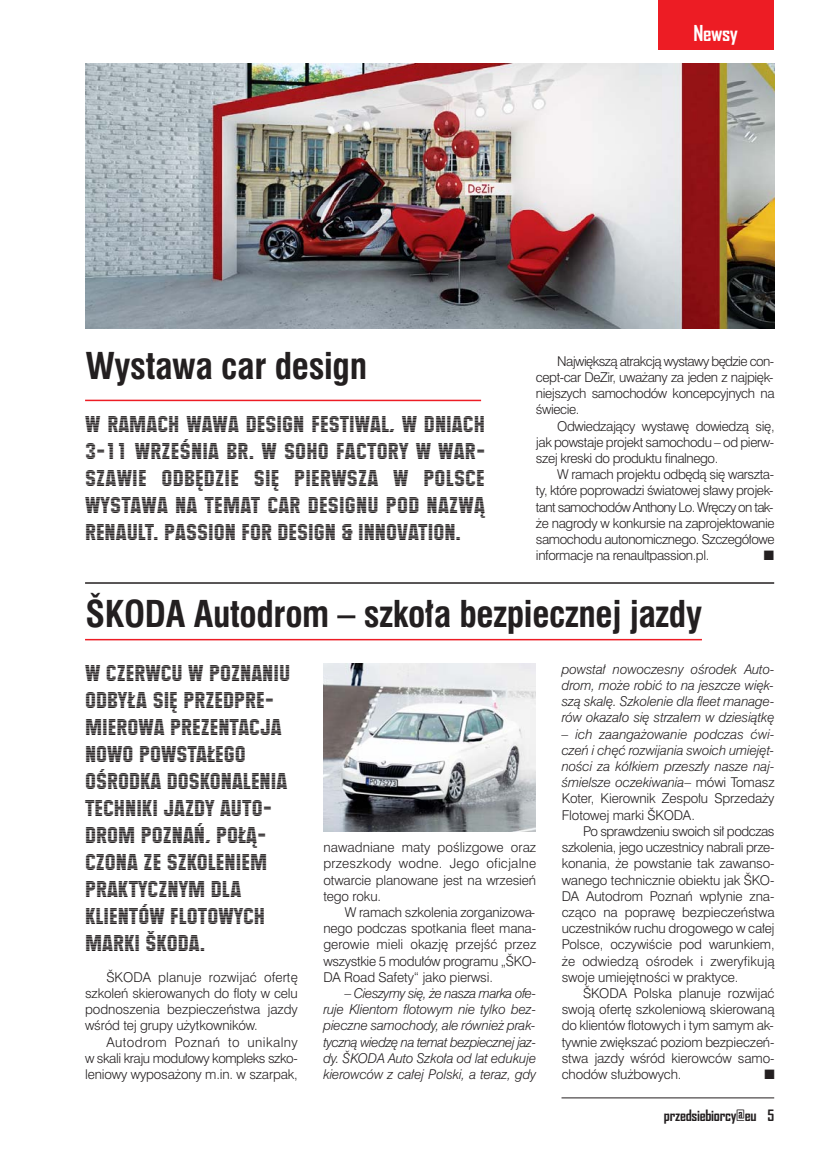
<style>
.page{position:relative;width:838px;height:1149px;background:#fff}
.page>*{position:absolute;margin:0;border:0;box-sizing:border-box;transform-origin:0 0}
.t1{font:700 36px "Swis 721 Cn EU";letter-spacing:-.01em;color:#231f20}
.t2{font:22.5px/27px "Maximus EU";color:#231f20;text-align:justify}
.t3{font:700 21px "Agency FB";letter-spacing:-.02em;color:#fff}
.t4{font:700 15px "Agency FB";letter-spacing:-.02em;color:#231f20}
.t5{font:13.5px/16.2px "Swis 721 Lt EU";letter-spacing:-.01em;color:#231f20;text-align:justify}
.t6{font:italic 13.5px/16.2px "Swis 721 Lt EU";letter-spacing:-.01em;color:#231f20;text-align:justify}
.t7{font:13.5px "Zapf Dingbats ITC";color:#231f20}
.s1{font-style:normal}
</style>
<div class="page">
<hr style="left:561px;top:1097px;width:213px;height:1px;background:#231f20">
<div style="left:658px;top:0;width:116px;height:50px;background:#ed1c24"></div>
<hr style="left:85px;top:399px;width:396px;height:2px;background:#ed1c24">
<hr style="left:85px;top:638px;width:617px;height:2px;background:#ed1c24">
<hr style="left:85px;top:582px;width:689px;height:1px;background:#231f20">
<img style="left:85px;top:64px;width:689px;height:264px">
<img style="left:323px;top:663px;width:213px;height:168px">
<h3 class="t3" style="left:693px;top:21px;width:46px">Newsy</h3>
<h1 class="t1" style="left:85px;top:352px;width:283px">Wystawa car design</h1>
<h2 class="t2" style="left:85px;top:410px;width:402px">W RAMACH WAWA DESIGN FESTIWAL, W DNIACH 3-11 WRZEŚNIA BR. W SOHO FACTORY W WAR-SZAWIE ODBĘDZIE SIĘ PIERWSZA W POLSCE WYSTAWA NA TEMAT CAR DESIGNU POD NAZWĄ RENAULT. PASSION FOR DESIGN &amp; INNOVATION.</h2>
<p class="t5" style="left:536px;top:354px;width:240px;text-indent:21px">Największą atrakcją wystawy będzie con&shy;cept-car DeZir, uważany za jeden z najpięk&shy;niejszych samochodów koncepcyjnych na świecie.</p>
<p class="t5" style="left:536px;top:419px;width:240px;text-indent:21px">Odwiedzający wystawę dowiedzą się, jak powstaje projekt samochodu – od pierw&shy;szej kreski do produktu finalnego.</p>
<p class="t5" style="left:536px;top:467px;width:240px;text-indent:21px">W ramach projektu odbędą się warszta&shy;ty, które poprowadzi światowej sławy projek&shy;tant samochodów Anthony Lo. Wręczy on tak&shy;że nagrody w konkursie na zaprojektowanie samochodu autonomicznego. Szczegółowe informacje na renaultpassion.pl.</p>
<p class="t7" style="left:764px;top:550px;width:12px">■</p>
<h1 class="t1" style="left:85px;top:600px;width:618px">ŠKODA Autodrom – szkoła bezpiecznej jazdy</h1>
<h2 class="t2" style="left:85px;top:659px;width:207px;text-align:left">W CZERWCU W POZNANIU<br>ODBYŁA SIĘ PRZEDPRE-<br>MIEROWA PREZENTACJA<br>NOWO POWSTAŁEGO<br>OŚRODKA DOSKONALENIA<br>TECHNIKI JAZDY AUTO-<br>DROM POZNAŃ, POŁĄ-<br>CZONA ZE SZKOLENIEM<br>PRAKTYCZNYM DLA<br>KLIENTÓW FLOTOWYCH<br>MARKI ŠKODA.</h2>
<p class="t6" style="left:562px;top:662px;width:214px">powstał nowoczesny ośrodek Auto&shy;drom, może robić to na jeszcze więk&shy;szą skalę. Szkolenie dla fleet manage&shy;rów okazało się strzałem w dziesiątkę</p>
<p class="t6" style="left:562px;top:726px;width:214px">– ich zaangażowanie podczas ćwi&shy;czeń i chęć rozwijania swoich umiejęt&shy;ności za kółkiem przeszły nasze naj&shy;śmielsze oczekiwania<span class="s1">– mówi Tomasz Koter, Kierownik Zespołu Sprzedaży Flotowej marki ŠKODA.</span></p>
<p class="t5" style="left:562px;top:824px;width:214px;text-indent:21px">Po sprawdzeniu swoich sił podczas szkolenia, jego uczestnicy nabrali prze&shy;konania, że powstanie tak zawanso&shy;wanego technicznie obiektu jak ŠKO-DA Autodrom Poznań wpłynie zna&shy;cząco na poprawę bezpieczeństwa uczestników ruchu drogowego w całej Polsce, oczywiście pod warunkiem, że odwiedzą ośrodek i zweryfikują swoje umiejętności w praktyce.</p>
<p class="t5" style="left:562px;top:986px;width:214px;text-indent:21px">ŠKODA Polska planuje rozwijać swoją ofertę szkoleniową skierowaną do klientów flotowych i tym samym ak&shy;tywnie zwiększać poziom bezpieczeń&shy;stwa jazdy wśród kierowców samo&shy;chodów służbowych.</p>
<p class="t5" style="left:323px;top:840px;width:214px">nawadniane maty poślizgowe oraz przeszkody wodne. Jego oficjalne otwarcie planowane jest na wrzesień tego roku.</p>
<p class="t5" style="left:323px;top:905px;width:214px;text-indent:21px">W ramach szkolenia zorganizowa&shy;nego podczas spotkania fleet mana&shy;gerowie mieli okazję przejść przez wszystkie 5 modułów programu „ŠKO-DA Road Safety“ jako pierwsi.</p>
<p class="t6" style="left:323px;top:986px;width:214px;text-indent:21px">– Cieszymy się, że nasza marka ofe&shy;ruje Klientom flotowym nie tylko bez&shy;pieczne samochody, ale również prak&shy;tyczną wiedzę na temat bezpiecznej jaz&shy;dy. ŠKODA Auto Szkoła od lat edukuje kierowców z całej Polski, a teraz, gdy</p>
<p class="t5" style="left:85px;top:969px;width:214px;text-indent:21px">ŠKODA planuje rozwijać ofertę szkoleń skierowanych do floty w celu podnoszenia bezpieczeństwa jazdy wśród tej grupy użytkowników.</p>
<p class="t5" style="left:85px;top:1034px;width:214px;text-indent:21px">Autodrom Poznań to unikalny w skali kraju modułowy kompleks szko&shy;leniowy wyposażony m.in. w szarpak,</p>
<p class="t7" style="left:764px;top:1069px;width:12px">■</p>
<p class="t4" style="left:664px;top:1106px;width:112px">przedsiebiorcy@eu 5</p>
</div>
